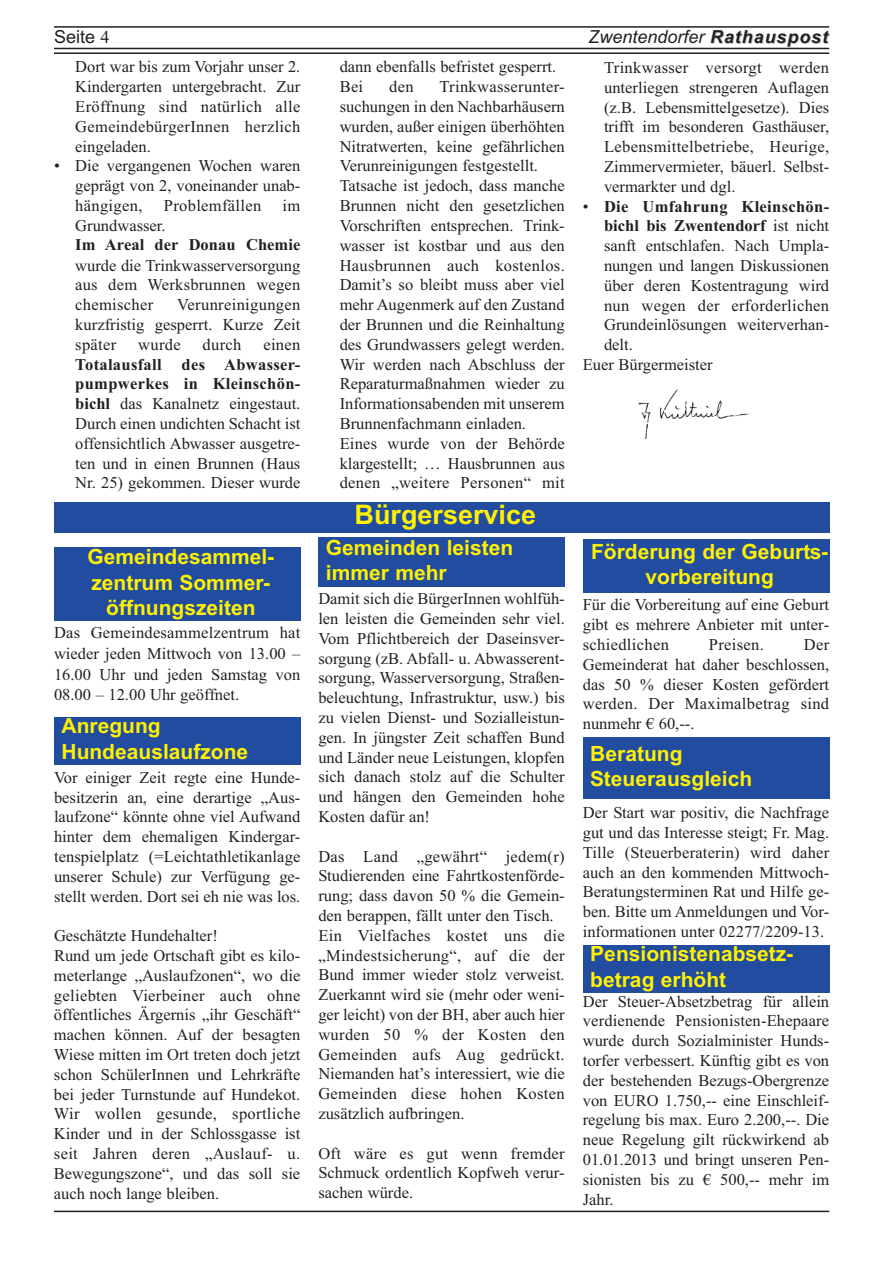
<style>
.page{position:relative;width:893px;height:1263px;background:#fff}
.page>*{position:absolute;margin:0;border:0;box-sizing:border-box;transform-origin:0 0}
.t1{font:700 27px "Arial";color:#fff101}
.t2{font:700 21px/25.2px "Arial";color:#fff101}
.t3{font:italic 18px "Arial";color:#231f20}
.t4{font:18px "Arial";color:#231f20}
.t5{font:16.5px/19.8px "Times New Roman";color:#231f20;text-align:justify}
.t6{font:700 16.5px "Times New Roman";letter-spacing:.005em;color:#231f20}
.t7{font:16.5px "Times New Roman";letter-spacing:.02em;color:#231f20}
.s1{font-family:"Times New Roman"}
.s2{font-weight:700}
.s3{font-weight:400}
</style>
<div class="page">
<hr style="left:54px;top:26px;width:775px;height:2px;background:#231f20">
<hr style="left:54px;top:48px;width:775px;height:1px;background:#231f20">
<hr style="left:54px;top:52px;width:775px;height:2px;background:#231f20">
<hr style="left:54px;top:1211px;width:775px;height:1px;background:#231f20">
<div style="left:54px;top:502px;width:775px;height:31px;background:#214ca0"></div>
<div style="left:583px;top:945px;width:246px;height:47px;background:#214ca0"></div>
<div style="left:583px;top:737px;width:246px;height:61px;background:#214ca0"></div>
<div style="left:583px;top:539px;width:246px;height:53px;background:#214ca0"></div>
<div style="left:54px;top:548px;width:246px;height:73px;background:#214ca0"></div>
<div style="left:54px;top:717px;width:246px;height:47px;background:#214ca0"></div>
<div style="left:318px;top:537px;width:247px;height:50px;background:#214ca0"></div>
<img style="left:637px;top:389px;width:113px;height:50px">
<p class="t4" style="left:54px;top:27px;width:57px">Seite <span class="s1">4</span></p>
<p class="t3" style="left:589px;top:27px;width:241px">Zwentendorfer <span class="s2">Rathauspost</span></p>
<p class="t5" style="left:75px;top:57px;width:227px">Dort war bis zum Vorjahr unser 2.<br>Kindergarten untergebracht. Zur Eröffnung sind natürlich alle GemeindebürgerInnen herzlich eingeladen.</p>
<p class="t5" style="left:75px;top:156px;width:227px;text-indent:-21px">• Die vergangenen Wochen waren geprägt von 2, voneinander unab&shy;hängigen,</p>
<p class="t7" style="left:164px;top:196px;width:99px">Problemfällen</p>
<p class="t5" style="left:283px;top:195px;width:19px">im</p>
<p class="t5" style="left:75px;top:215px;width:92px">Grundwasser.</p>
<p class="t6" style="left:75px;top:235px;width:227px">Im Areal der Donau Chemie</p>
<p class="t5" style="left:75px;top:255px;width:227px">wurde die Trinkwasserversorgung aus dem Werksbrunnen wegen chemischer</p>
<p class="t5" style="left:75px;top:294px;width:227px;text-indent:102px">Verunreinigungen kurzfristig gesperrt. Kurze Zeit später</p>
<p class="t5" style="left:138px;top:334px;width:44px">wurde</p>
<p class="t5" style="left:203px;top:334px;width:40px">durch</p>
<p class="t5" style="left:263px;top:334px;width:39px">einen</p>
<p class="t5" style="left:75px;top:354px;width:227px"><span class="s2">Totalausfall des Abwasser&shy;pumpwerkes in Kleinschön&shy;bichl</span> das Kanalnetz eingestaut.<br>Durch einen undichten Schacht ist offensichtlich Abwasser ausgetre&shy;ten und in einen Brunnen (Haus Nr. 25) gekommen. Dieser wurde</p>
<p class="t2" style="left:88px;top:545px;width:188px;text-align:center">Gemeindesammel&shy;zentrum Sommer&shy;öffnungszeiten</p>
<p class="t5" style="left:54px;top:622px;width:248px;line-height:20.7px">Das Gemeindesammelzentrum hat wieder jeden Mittwoch von 13.00 – 16.00 Uhr und jeden Samstag von 08.00 – 12.00 Uhr geöffnet.</p>
<p class="t2" style="left:61px;top:713px;width:188px">Anregung<br>Hundeauslaufzone</p>
<p class="t5" style="left:54px;top:767px;width:248px">Vor einiger Zeit regte eine Hunde&shy;besitzerin an, eine derartige „Aus&shy;laufzone“ könnte ohne viel Aufwand hinter dem ehemaligen Kindergar&shy;tenspielplatz (=Leichtathletikanlage unserer Schule) zur Verfügung ge&shy;stellt werden. Dort sei eh nie was los.</p>
<p class="t5" style="left:54px;top:926px;width:248px;text-align:left">Geschätzte Hundehalter!<br>Rund um jede Ortschaft gibt es kilo&shy;meterlange „Auslaufzonen“, wo die geliebten Vierbeiner auch ohne öffentliches Ärgernis „ihr Geschäft“ machen können. Auf der besagten<br>Wiese mitten im Ort treten doch jetzt schon SchülerInnen und Lehrkräfte bei jeder Turnstunde auf Hundekot.<br>Wir wollen gesunde, sportliche<br>Kinder und in der Schlossgasse ist seit Jahren deren „Auslauf- u.<br>Bewegungszone“, und das soll sie auch noch lange bleiben.</p>
<p class="t5" style="left:340px;top:57px;width:218px">dann ebenfalls befristet gesperrt.<br>Bei</p>
<p class="t5" style="left:340px;top:77px;width:227px;text-align:left;text-indent:100px">Trinkwasserunter&shy;suchungen in den Nachbarhäusern wurden, außer einigen überhöhten<br>Nitratwerten, keine gefährlichen<br>Verunreinigungen festgestellt.<br>Tatsache ist jedoch, dass manche<br>Brunnen nicht den gesetzlichen<br>Vorschriften entsprechen. Trink&shy;wasser ist kostbar und aus den<br>Hausbrunnen auch kostenlos.<br>Damit’s so bleibt muss aber viel mehr Augenmerk auf den Zustand der Brunnen und die Reinhaltung des Grundwassers gelegt werden.<br>Wir werden nach Abschluss der<br>Reparaturmaßnahmen wieder zu<br>Informationsabenden mit unserem<br>Brunnenfachmann einladen.<br>Eines wurde von der Behörde klargestellt; … Hausbrunnen aus denen „weitere Personen“ mit</p>
<p class="t5" style="left:389px;top:77px;width:26px">den</p>
<h1 class="t1" style="left:355px;top:499px;width:183px">Bürgerservice</h1>
<p class="t2" style="left:326px;top:535px;width:189px">Gemeinden leisten immer mehr</p>
<p class="t5" style="left:318px;top:588px;width:248px">Damit sich die BürgerInnen wohlfüh&shy;len leisten die Gemeinden sehr viel.<br>Vom Pflichtbereich der Daseinsver&shy;sorgung (zB. Abfall- u. Abwasserent&shy;sorgung, Wasserversorgung, Straßen&shy;beleuchtung, Infrastruktur, usw.) bis zu vielen Dienst- und Sozialleistun&shy;gen. In jüngster Zeit schaffen Bund und Länder neue Leistungen, klopfen sich danach stolz auf die Schulter und hängen den Gemeinden hohe Kosten dafür an!</p>
<p class="t5" style="left:318px;top:846px;width:248px;text-align:left">Das Land „gewährt“ jedem(r)<br>Studierenden eine Fahrtkostenförde&shy;rung; dass davon 50 % die Gemein&shy;den berappen, fällt unter den Tisch.<br>Ein Vielfaches kostet uns die „Mindestsicherung“, auf die der<br>Bund immer wieder stolz verweist.<br>Zuerkannt wird sie (mehr oder weni&shy;ger leicht) von der BH, aber auch hier wurden 50 % der Kosten den<br>Gemeinden aufs Aug gedrückt.<br>Niemanden hat’s interessiert, wie die<br>Gemeinden diese hohen Kosten zusätzlich aufbringen.</p>
<p class="t5" style="left:318px;top:1143px;width:248px">Oft wäre es gut wenn fremder Schmuck ordentlich Kopfweh verur&shy;sachen würde.</p>
<p class="t5" style="left:604px;top:57px;width:227px">Trinkwasser versorgt werden unterliegen strengeren Auflagen (z.B. Lebensmittelgesetze). Dies trifft im besonderen Gasthäuser, Lebensmittelbetriebe, Heurige, Zimmervermieter, bäuerl. Selbst&shy;vermarkter und dgl.</p>
<p class="t6" style="left:583px;top:196px;width:248px"><span class="s3">•</span> Die Umfahrung Kleinschön-</p>
<p class="t6" style="left:604px;top:216px;width:227px">bichl bis Zwentendorf <span class="s3">ist nicht</span></p>
<p class="t5" style="left:604px;top:236px;width:227px">sanft entschlafen. Nach Umpla-</p>
<p class="t5" style="left:604px;top:255px;width:227px">nungen und langen Diskussionen</p>
<p class="t5" style="left:604px;top:275px;width:227px">über deren Kostentragung wird</p>
<p class="t7" style="left:604px;top:295px;width:227px">nun wegen der erforderlichen</p>
<p class="t5" style="left:604px;top:315px;width:227px">Grundeinlösungen weiterverhan-</p>
<p class="t5" style="left:604px;top:335px;width:30px">delt.</p>
<p class="t5" style="left:583px;top:354px;width:131px">Euer Bürgermeister</p>
<p class="t2" style="left:591px;top:539px;width:239px;text-align:center">Förderung der Geburts&shy;vorbereitung</p>
<p class="t5" style="left:583px;top:595px;width:248px">Für die Vorbereitung auf eine Geburt gibt es mehrere Anbieter mit unter&shy;schiedlichen</p>
<p class="t7" style="left:709px;top:635px;width:57px">Preisen.</p>
<p class="t5" style="left:583px;top:634px;width:248px;text-indent:221px">Der Gemeinderat hat daher beschlossen, das 50 % dieser Kosten gefördert werden. Der Maximalbetrag sind nunmehr € 60,--.</p>
<p class="t2" style="left:590px;top:741px;width:163px">Beratung<br>Steuerausgleich</p>
<p class="t5" style="left:583px;top:802px;width:248px">Der Start war positiv, die Nachfrage gut und das Interesse steigt; Fr. Mag.<br>Tille (Steuerberaterin) wird daher auch an den kommenden Mittwoch-Beratungsterminen Rat und Hilfe ge&shy;ben. Bitte um Anmeldungen und Vor&shy;informationen unter 02277/2209-13.</p>
<p class="t2" style="left:590px;top:941px;width:205px">Pensionistenabsetz&shy;betrag erhöht</p>
<p class="t5" style="left:583px;top:991px;width:248px">Der Steuer-Absetzbetrag für allein verdienende Pensionisten-Ehepaare wurde durch Sozialminister Hunds&shy;torfer verbessert. Künftig gibt es von der bestehenden Bezugs-Obergrenze von EURO 1.750,-- eine Einschleif&shy;regelung bis max. Euro 2.200,--. Die neue Regelung gilt rückwirkend ab 01.01.2013 und bringt unseren Pen&shy;sionisten bis zu € 500,-- mehr im Jahr.</p>
</div>
